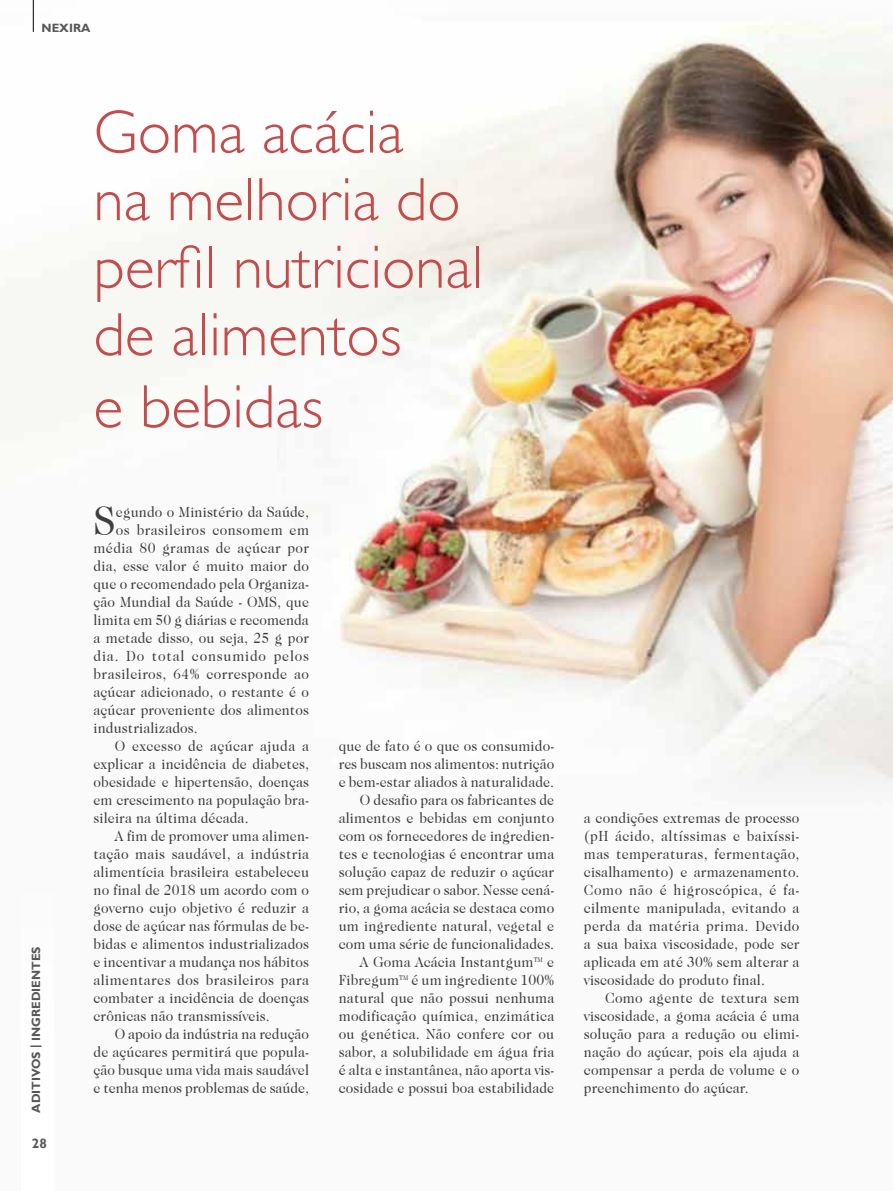
<style>
.page{position:relative;width:893px;height:1191px;background:#fff}
.page>*{position:absolute;margin:0;border:0;box-sizing:border-box;transform-origin:0 0}
.t1{font:300 61.5px/68.7px "Gill Sans";color:#c34d4d}
.t2{font:41.7px "Caslon 224 IT Cby BT";color:#3e3d40;scale:.93 1}
.t3{font:15px/18px "Caslon 224 IT Cby BT";letter-spacing:.01em;color:#3e3d40;text-align:justify;scale:.93 1}
.t4{font:15px "Caslon 224 IT Cby BT";letter-spacing:.03em;color:#3e3d40;scale:.93 1}
.t5{font:15px "Caslon 224 IT Cby BT";letter-spacing:.06em;color:#3e3d40;scale:.93 1}
.t6{font:15px "Caslon 224 IT Cby BT";letter-spacing:.035em;color:#3e3d40;scale:.93 1}
.t7{font:700 13.5px "Gill Sans";color:#58585a}
.t8{font:700 12px "Gill Sans";color:#58585a}
.s1{font-style:inherit}
</style>
<div class="page">
<img style="left:0;top:0;width:893px;height:787px">
<div style="left:21px;top:763px;width:32px;height:428px;background:#fff"></div>
<hr style="left:33px;top:0;width:1px;height:32px;background:#000">
<p class="t8" style="left:42px;top:21px;width:50px">NEXIRA</p>
<h1 class="t1" style="left:94px;top:95px;width:391px">Goma acácia<br>na melhoria do perfil nutricional de alimentos<br>e bebidas</h1>
<p class="t8" style="left:29px;top:1112px;width:167px;rotate:-90deg">ADITIVOS <span class="s1">|</span> INGREDIENTES</p>
<p class="t7" style="left:32px;top:1135px;width:16px">28</p>
<h2 class="t2" style="left:94px;top:495px;width:25px">S</h2>
<p class="t3" style="left:116px;top:503px;width:209px">egundo o Ministério da Saúde,</p>
<p class="t6" style="left:116px;top:521px;width:209px">os brasileiros consomem em</p>
<p class="t4" style="left:94px;top:539px;width:233px">média 80 gramas de açúcar por</p>
<p class="t3" style="left:94px;top:557px;width:233px">dia, esse valor é muito maior do</p>
<p class="t3" style="left:94px;top:575px;width:233px">que o recomendado pela Organiza-</p>
<p class="t3" style="left:94px;top:593px;width:233px">ção Mundial da Saúde - OMS, que</p>
<p class="t3" style="left:94px;top:611px;width:233px">limita em 50 g diárias e recomenda</p>
<p class="t3" style="left:94px;top:629px;width:233px">a metade disso, ou seja, 25 g por</p>
<p class="t5" style="left:94px;top:647px;width:233px">dia. Do total consumido pelos</p>
<p class="t4" style="left:94px;top:665px;width:233px">brasileiros, 64% corresponde ao</p>
<p class="t3" style="left:94px;top:683px;width:233px">açúcar adicionado, o restante é o</p>
<p class="t3" style="left:94px;top:701px;width:233px">açúcar proveniente dos alimentos</p>
<p class="t3" style="left:94px;top:719px;width:114px">industrializados.</p>
<p class="t4" style="left:115px;top:737px;width:210px">O excesso de açúcar ajuda a</p>
<p class="t3" style="left:94px;top:755px;width:233px">explicar a incidência de diabetes,</p>
<p class="t3" style="left:94px;top:773px;width:233px">obesidade e hipertensão, doenças</p>
<p class="t3" style="left:94px;top:791px;width:233px">em crescimento na população bra-</p>
<p class="t3" style="left:94px;top:809px;width:168px">sileira na última década.</p>
<p class="t3" style="left:115px;top:827px;width:210px">A fim de promover uma alimen-</p>
<p class="t3" style="left:94px;top:845px;width:233px">tação mais saudável, a indústria</p>
<p class="t3" style="left:94px;top:863px;width:233px">alimentícia brasileira estabeleceu</p>
<p class="t3" style="left:94px;top:881px;width:233px">no final de 2018 um acordo com o</p>
<p class="t3" style="left:94px;top:899px;width:233px">governo cujo objetivo é reduzir a</p>
<p class="t3" style="left:94px;top:917px;width:233px">dose de açúcar nas fórmulas de be-</p>
<p class="t3" style="left:94px;top:935px;width:233px">bidas e alimentos industrializados</p>
<p class="t3" style="left:94px;top:953px;width:233px">e incentivar a mudança nos hábitos</p>
<p class="t4" style="left:94px;top:971px;width:233px">alimentares dos brasileiros para</p>
<p class="t3" style="left:94px;top:989px;width:233px">combater a incidência de doenças</p>
<p class="t3" style="left:94px;top:1007px;width:191px">crônicas não transmissíveis.</p>
<p class="t3" style="left:115px;top:1025px;width:210px">O apoio da indústria na redução</p>
<p class="t3" style="left:94px;top:1043px;width:233px">de açúcares permitirá que popula-</p>
<p class="t3" style="left:94px;top:1061px;width:233px">ção busque uma vida mais saudável</p>
<p class="t3" style="left:94px;top:1079px;width:233px">e tenha menos problemas de saúde,</p>
<p class="t3" style="left:339px;top:737px;width:233px;text-align:right">que de fato é o que os consumido&shy;res buscam nos alimentos: nutrição e bem-estar aliados à naturalidade.<br>O desafio para os fabricantes de alimentos e bebidas em conjunto com os fornecedores de ingredien&shy;tes e tecnologias é encontrar uma solução capaz de reduzir o açúcar sem prejudicar o sabor. Nesse cená&shy;rio, a goma acácia se destaca como um ingrediente natural, vegetal e com uma série de funcionalidades.<br>A Goma Acácia Instantgum<sup>TM</sup> e Fibregum<sup>TM</sup> é um ingrediente 100% natural que não possui nenhuma modificação química, enzimática ou genética. Não confere cor ou sabor, a solubilidade em água fria é alta e instantânea, não aporta vis&shy;cosidade e possui boa estabilidade</p>
<p class="t3" style="left:584px;top:809px;width:233px">a condições extremas de processo (pH ácido, altíssimas e baixíssi&shy;mas temperaturas, fermentação, cisalhamento) e armazenamento.<br>Como não é higroscópica, é fa&shy;cilmente manipulada, evitando a perda da matéria prima. Devido a sua baixa viscosidade, pode ser aplicada em até 30% sem alterar a viscosidade do produto final.</p>
<p class="t3" style="left:584px;top:989px;width:233px;text-indent:21px">Como agente de textura sem viscosidade, a goma acácia é uma solução para a redução ou elimi&shy;nação do açúcar, pois ela ajuda a compensar a perda de volume e o preenchimento do açúcar.</p>
</div>
